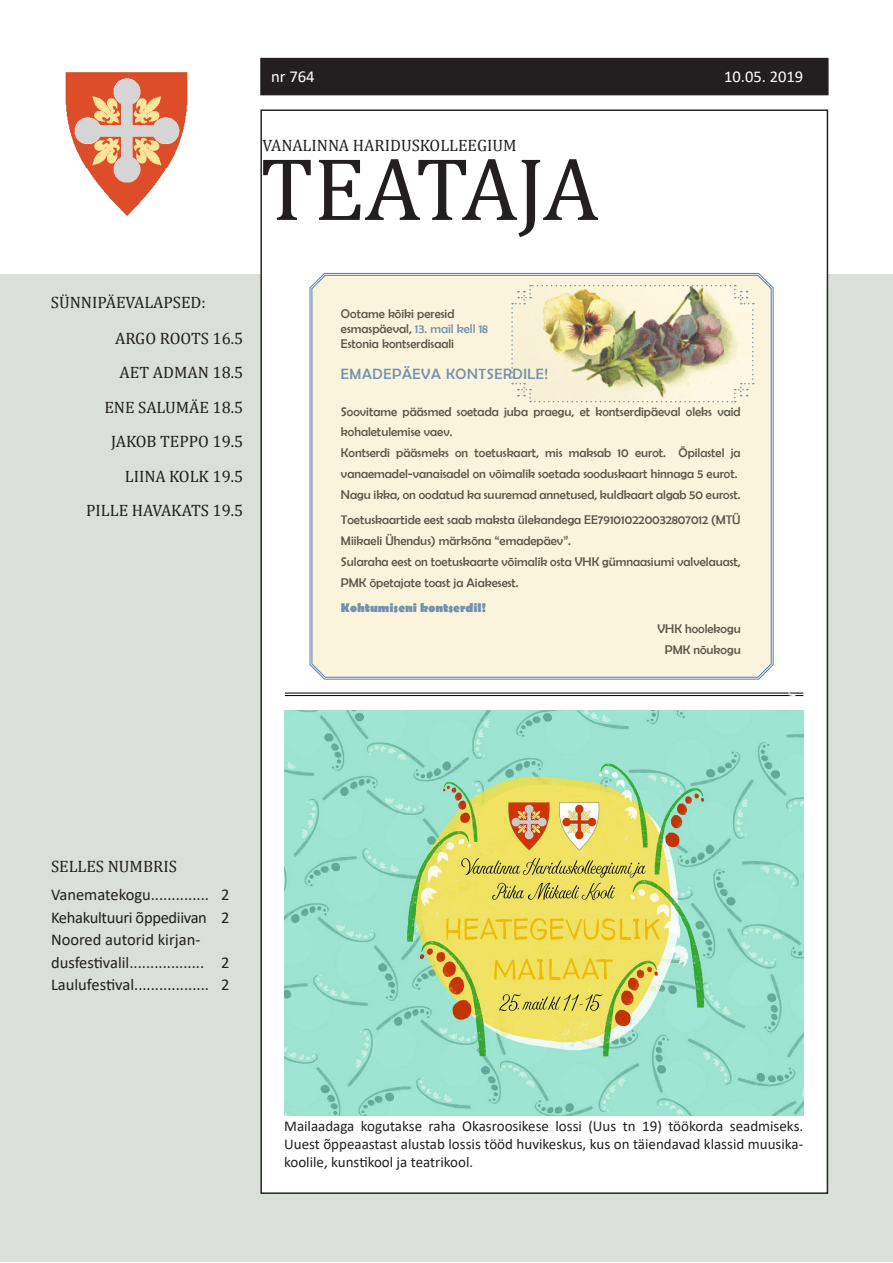
<style>
.page{position:relative;width:893px;height:1263px;background:#fff}
.page>*{position:absolute;margin:0;border:0;box-sizing:border-box;transform-origin:0 0}
.t1{font:90px "Cambria";letter-spacing:-.015em;color:#231f20}
.t2{font:16.65px "Calibri";color:#fff}
.t3{font:16.5px "Cambria";color:#231f20}
.t4{font:16.5px/22.5px "Calibri";color:#231f20}
.t5{font:16.5px "Calibri";letter-spacing:-.02em;color:#231f20}
.t6{font:16.5px "Calibri";color:#fff}
.t7{font:15px/18px "Calibri";color:#231f20;text-align:justify}
.t8{font:15px "Berlin Sans FB";letter-spacing:.04em;color:#7591ad}
.t9{font:12.75px/20.9px "Berlin Sans FB";color:#5c5647}
.t10{font:12.75px "Berlin Sans FB";color:#7591ad}
.t11{font:700 12.75px "Berlin Sans FB";color:#7591ad}
.s1{color:#5c5647}
</style>
<div class="page">
<div style="left:1px;top:275px;width:892px;height:987px;background:#dadfd9"></div>
<div style="left:260px;top:109px;width:568px;height:1085px;background:#fff;border:1px solid #231f20"></div>
<div style="left:260px;top:58px;width:568px;height:37px;background:#231f20"></div>
<img style="left:65px;top:72px;width:123px;height:144px">
<hr style="left:285px;top:693px;width:518px;height:1px;background:#000">
<hr style="left:285px;top:695px;width:518px;height:1px;background:#000">
<div style="left:311px;top:275px;width:461px;height:403px;background:#faf4dd"></div>
<img style="left:511px;top:285px;width:243px;height:117px">
<img style="left:284px;top:710px;width:519px;height:405px">
<p class="t2" style="left:271px;top:65px;width:45px">nr 764</p>
<p class="t6" style="left:724px;top:65px;width:80px">10.05. 2019</p>
<p class="t3" style="left:263px;top:136px;width:256px">VANALINNA HARIDUSKOLLEEGIUM</p>
<p class="t1" style="left:260px;top:136px;width:340px">TEATAJA</p>
<p class="t3" style="left:51px;top:293px;width:156px">SÜNNIPÄEVALAPSED:</p>
<p class="t3" style="left:115px;top:328px;width:130px">ARGO ROOTS 16.5</p>
<p class="t3" style="left:120px;top:363px;width:125px">AET ADMAN 18.5</p>
<p class="t3" style="left:104px;top:397px;width:140px">ENE SALUMÄE 18.5</p>
<p class="t3" style="left:111px;top:432px;width:134px">JAKOB TEPPO 19.5</p>
<p class="t3" style="left:125px;top:466px;width:120px">LIINA KOLK 19.5</p>
<p class="t3" style="left:86px;top:501px;width:159px">PILLE HAVAKATS 19.5</p>
<p class="t9" style="left:341px;top:303px;width:115px">Ootame kõiki peresid</p>
<p class="t10" style="left:341px;top:321px;width:149px"><span class="s1">esmaspäeval,</span> 13. mail kell 18</p>
<p class="t9" style="left:341px;top:333px;width:115px">Estonia kontserdisaali</p>
<p class="t8" style="left:341px;top:365px;width:209px">EMADEPÄEVA KONTSERDILE!</p>
<p class="t9" style="left:341px;top:401px;width:401px">Soovitame pääsmed soetada juba praegu, et kontserdipäeval oleks vaid kohaletulemise vaev.</p>
<p class="t9" style="left:341px;top:442px;width:401px">Kontserdi pääsmeks on toetuskaart, mis maksab 10 eurot. Õpilastel ja vanaemadel-vanaisadel on võimalik soetada sooduskaart hinnaga 5 eurot.</p>
<p class="t9" style="left:341px;top:484px;width:401px">Nagu ikka, on oodatud ka suuremad annetused, kuldkaart algab 50 eurost.</p>
<p class="t9" style="left:341px;top:509px;width:401px">Toetuskaartide eest saab maksta ülekandega EE791010220032807012 (MTÜ<br>Miikaeli Ühendus) märksõna “emadepäev”.</p>
<p class="t9" style="left:341px;top:551px;width:401px">Sularaha eest on toetuskaarte võimalik osta VHK gümnaasiumi valvelauast,<br>PMK õpetajate toast ja Aiakesest.</p>
<p class="t11" style="left:341px;top:600px;width:146px">Kohtumiseni kontserdil!</p>
<p class="t9" style="left:657px;top:618px;width:85px">VHK hoolekogu</p>
<p class="t9" style="left:665px;top:639px;width:77px">PMK nõukogu</p>
<p class="t3" style="left:51px;top:856px;width:127px">SELLES NUMBRIS</p>
<p class="t4" style="left:51px;top:883px;width:160px">Vanematekogu..............</p>
<p class="t5" style="left:51px;top:906px;width:157px">Kehakultuuri õppediivan</p>
<p class="t4" style="left:51px;top:928px;width:155px">Noored autorid kirjan&shy;dusfestivalil..................</p>
<p class="t4" style="left:51px;top:973px;width:159px">Laulufestival..................</p>
<p class="t4" style="left:221px;top:883px;width:10px">2</p>
<p class="t4" style="left:221px;top:905px;width:10px">2</p>
<p class="t4" style="left:221px;top:950px;width:10px">2</p>
<p class="t4" style="left:221px;top:973px;width:10px">2</p>
<p class="t7" style="left:284px;top:1116px;width:521px">Mailaadaga kogutakse raha Okasroosikese lossi (Uus tn 19) töökorda seadmiseks.<br>Uuest õppeaastast alustab lossis tööd huvikeskus, kus on täiendavad klassid muusika&shy;koolile, kunstikool ja teatrikool.</p>
</div>
